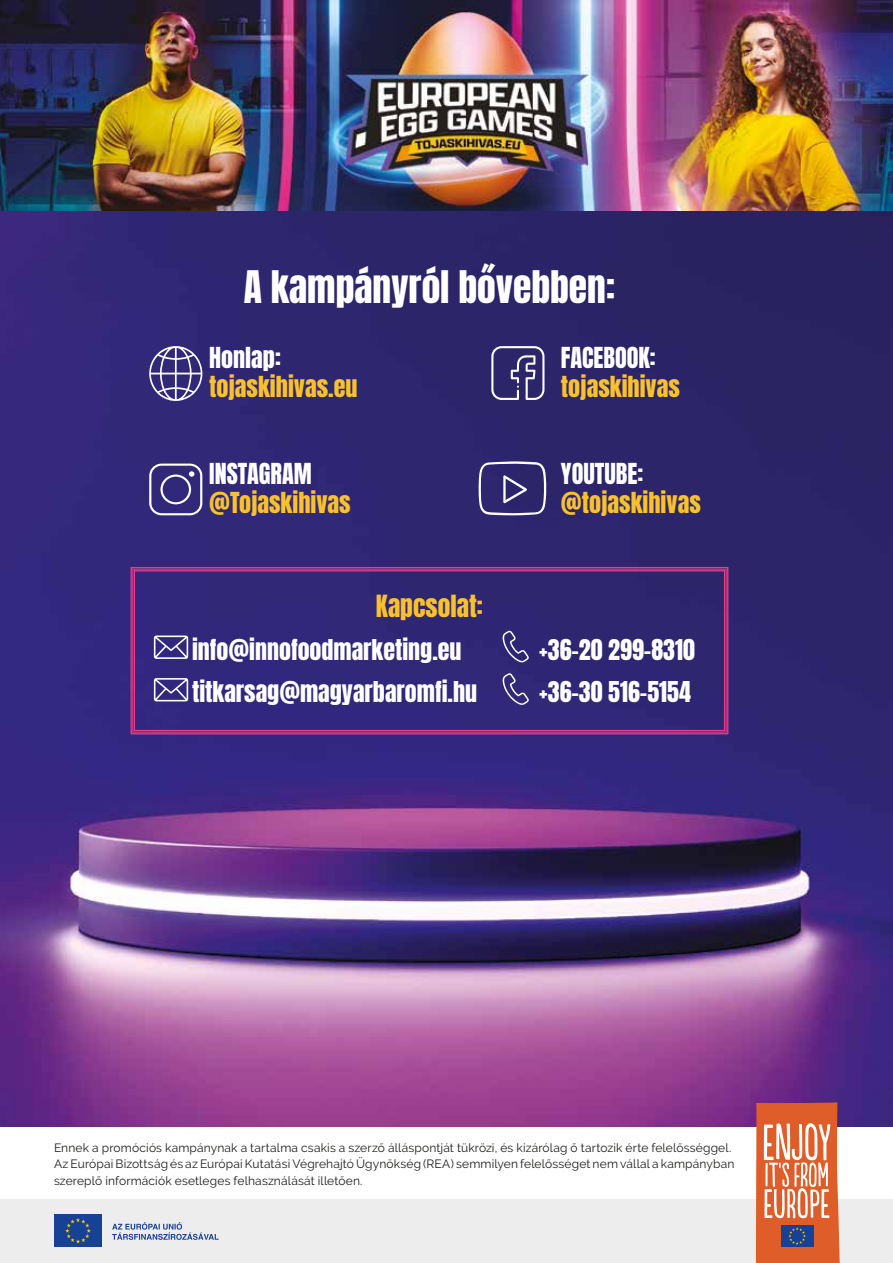
<style>
.page{position:relative;width:893px;height:1263px;background:#fff}
.page>*{position:absolute;margin:0;border:0;box-sizing:border-box;transform-origin:0 0}
.t1{font:37.5px "Anton";color:#fff}
.t2{font:25.5px "Anton";color:#f9c22d}
.t3{font:24.15px "Anton";color:#f9c22d}
.t4{font:24.15px "Anton";color:#fff}
.t5{font:24px "Anton";color:#fff}
.t6{font:12px/16.5px "Raleway";letter-spacing:.015em;color:#1d1d1b}
</style>
<div class="page">
<img style="left:0;top:210px;width:893px;height:917px">
<svg style="left:491px;top:346px;width:53px;height:54px;background:#595489"></svg>
<svg style="left:147px;top:346px;width:55px;height:57px;background:#615a97"></svg>
<svg style="left:149px;top:464px;width:53px;height:51px;background:#5c5594"></svg>
<svg style="left:130px;top:566px;width:599px;height:169px;background:#362777"></svg>
<div style="left:134px;top:570px;width:591px;height:161px;border:1px solid #e93b88"></div>
<img style="left:0;top:0;width:893px;height:210px">
<svg style="left:154px;top:678px;width:34px;height:23px"></svg>
<svg style="left:503px;top:673px;width:26px;height:32px"></svg>
<svg style="left:154px;top:635px;width:34px;height:24px"></svg>
<svg style="left:503px;top:630px;width:26px;height:32px"></svg>
<svg style="left:478px;top:461px;width:68px;height:54px;background:#514a85"></svg>
<div style="left:0;top:1199px;width:893px;height:64px;background:#ededed"></div>
<svg style="left:112px;top:1222px;width:107px;height:18px"></svg>
<div style="left:54px;top:1215px;width:48px;height:32px;background:#164194"></div>
<svg style="left:65px;top:1218px;width:26px;height:25px"></svg>
<svg style="left:756px;top:1102px;width:84px;height:161px;background:#d87a57"></svg>
<h1 class="t1" style="left:244px;top:268px;width:373px">A kampányról bővebben:</h1>
<h3 class="t4" style="left:209px;top:345px;width:73px">Honlap:</h3>
<h3 class="t3" style="left:209px;top:374px;width:150px">tojaskihivas.eu</h3>
<h3 class="t4" style="left:561px;top:345px;width:96px">FACEBOOK:</h3>
<h3 class="t3" style="left:561px;top:374px;width:120px">tojaskihivas</h3>
<h3 class="t4" style="left:209px;top:461px;width:104px">INSTAGRAM</h3>
<h3 class="t3" style="left:209px;top:490px;width:143px">@Tojaskihivas</h3>
<h2 class="t2" style="left:376px;top:593px;width:109px">Kapcsolat:</h2>
<h3 class="t4" style="left:561px;top:461px;width:84px">YOUTUBE:</h3>
<h3 class="t3" style="left:561px;top:490px;width:141px">@tojaskihivas</h3>
<h3 class="t5" style="left:192px;top:637px;width:271px">info@innofoodmarketing.eu</h3>
<h3 class="t5" style="left:539px;top:637px;width:157px">+36-20 299-8310</h3>
<h3 class="t5" style="left:192px;top:680px;width:287px">titkarsag@magyarbaromfi.hu</h3>
<h3 class="t5" style="left:539px;top:680px;width:153px">+36-30 516-5154</h3>
<p class="t6" style="left:54px;top:1139px;width:682px">Ennek a promóciós kampánynak a tartalma csakis a szerző álláspontját tükrözi, és kizárólag ő tartozik érte felelősséggel.<br>Az Európai Bizottság és az Európai Kutatási Végrehajtó Ügynökség (REA) semmilyen felelősséget nem vállal a kampányban szereplő információk esetleges felhasználását illetően.</p>
</div>
